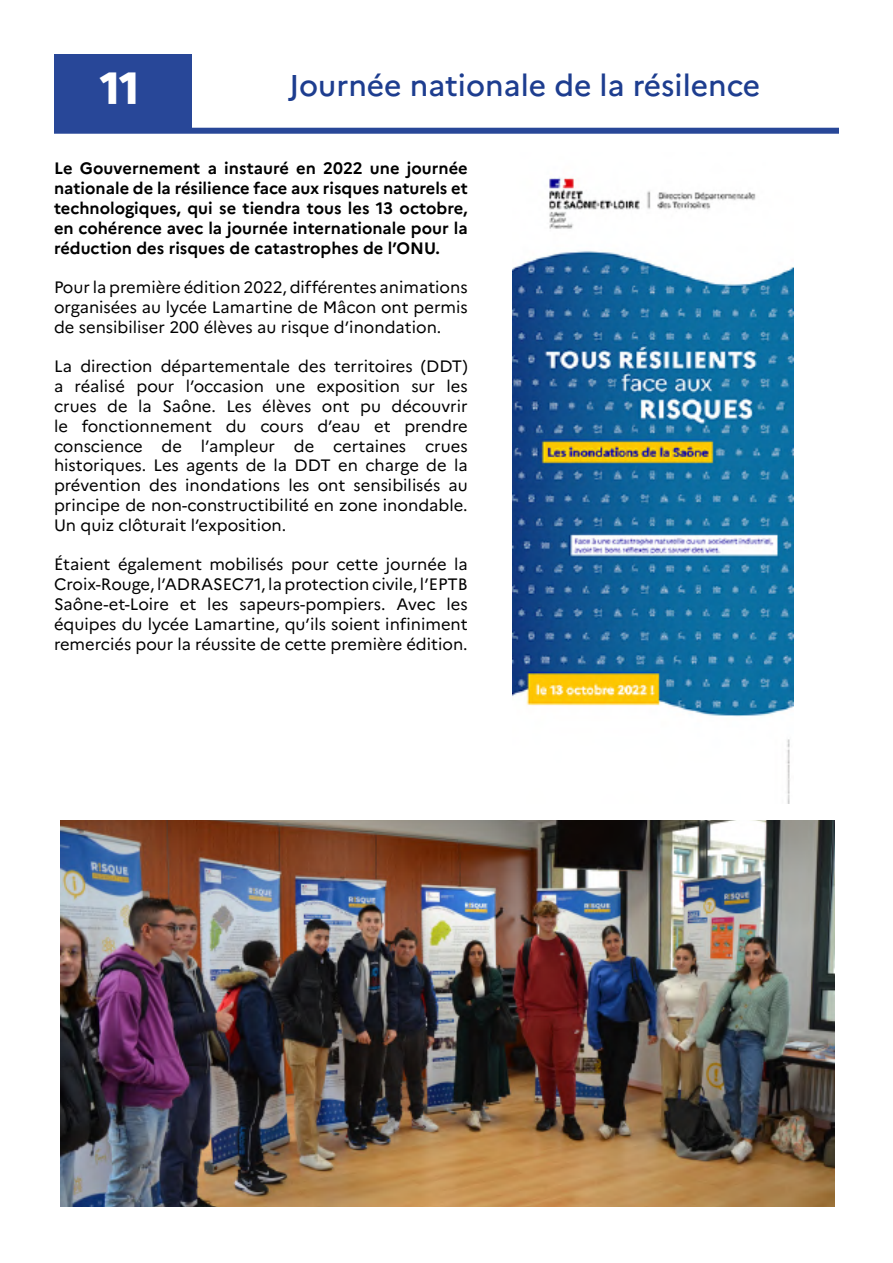
<style>
.page{position:relative;width:893px;height:1263px;background:#fff}
.page>*{position:absolute;margin:0;border:0;box-sizing:border-box;transform-origin:0 0}
.t1{font:800 45px "Marianne";color:#fff}
.t2{font:500 30px "Marianne";color:#1d3d8f}
.t3{font:16.5px/19.8px "Marianne";color:#000;text-align:justify}
.t4{font:700 16.5px/19.8px "Marianne";color:#000;text-align:justify}
</style>
<div class="page">
<div style="left:54px;top:54px;width:137px;height:76px;background:#284798"></div>
<div style="left:54px;top:128px;width:785px;height:6px;background:#284798"></div>
<img style="left:61px;top:820px;width:774px;height:386px">
<img style="left:512px;top:177px;width:282px;height:627px">
<h1 class="t1" style="left:100px;top:54px;width:42px">11</h1>
<h2 class="t2" style="left:289px;top:62px;width:473px">Journée nationale de la résilence</h2>
<p class="t4" style="left:54px;top:157px;width:415px">Le Gouvernement a instauré en 2022 une journée nationale de la résilience face aux risques naturels et technologiques, qui se tiendra tous les 13 octobre, en cohérence avec la journée internationale pour la réduction des risques de catastrophes de l’ONU.</p>
<p class="t3" style="left:54px;top:276px;width:415px">Pour la première édition 2022, différentes animations organisées au lycée Lamartine de Mâcon ont permis de sensibiliser 200 élèves au risque d’inondation.</p>
<p class="t3" style="left:54px;top:355px;width:415px">La direction départementale des territoires (DDT) a réalisé pour l’occasion une exposition sur les crues de la Saône. Les élèves ont pu découvrir le fonctionnement du cours d’eau et prendre conscience de l’ampleur de certaines crues historiques. Les agents de la DDT en charge de la prévention des inondations les ont sensibilisés au principe de non-constructibilité en zone inondable.<br>Un quiz clôturait l’exposition.</p>
<p class="t3" style="left:54px;top:553px;width:415px">Étaient également mobilisés pour cette journée la Croix-Rouge, l’ADRASEC71, la protection civile, l’EPTB Saône-et-Loire et les sapeurs-pompiers. Avec les équipes du lycée Lamartine, qu’ils soient infiniment remerciés pour la réussite de cette première édition.</p>
</div>
